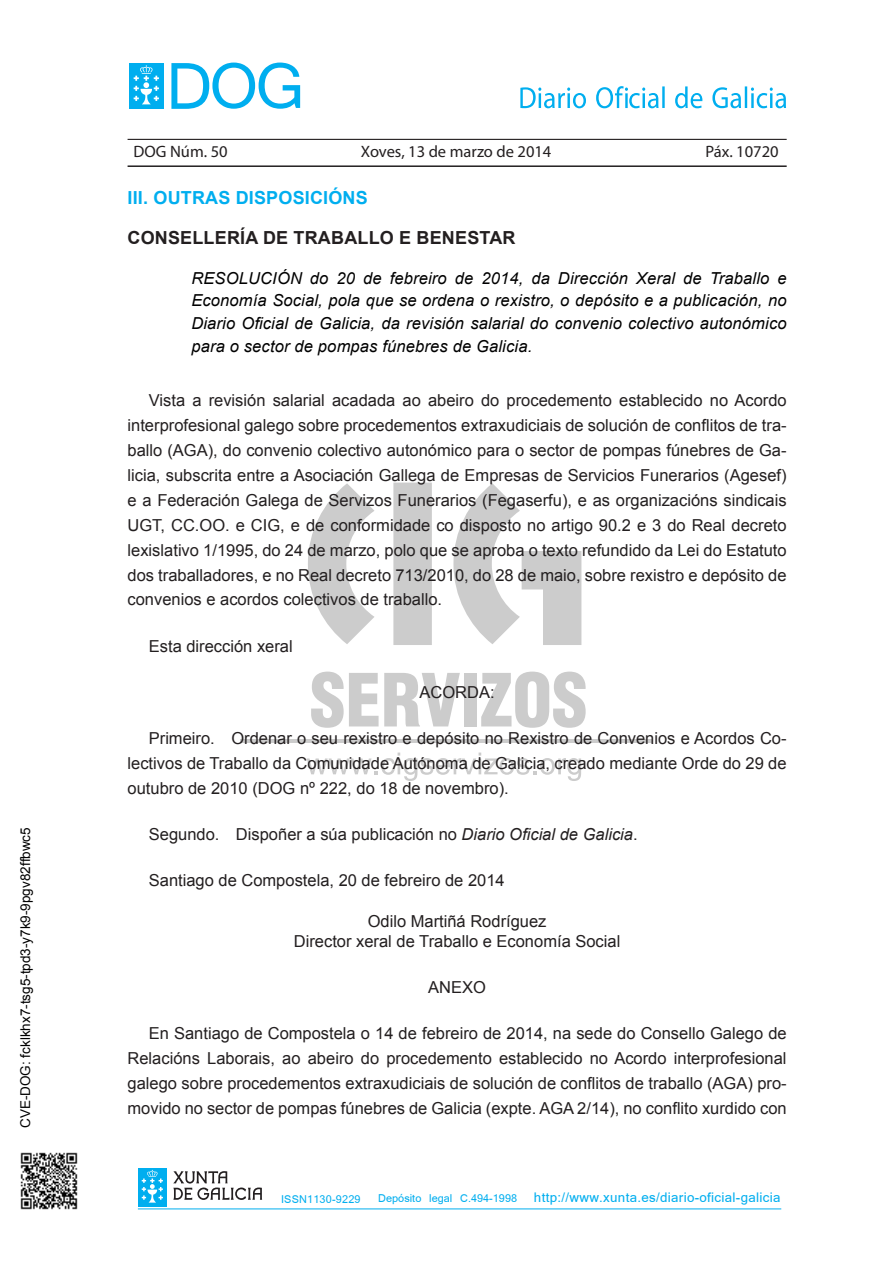
<style>
.page{position:relative;width:893px;height:1263px;background:#fff}
.page>*{position:absolute;margin:0;border:0;box-sizing:border-box;transform-origin:0 0}
.t1{font:21.15px "Kartika";letter-spacing:.015em;color:#00aeef}
.DOG_Parrafo_Organism{font:700 18px "Arial";letter-spacing:.01em;color:#231f20}
.DOG_Parrafo_Seccion{font:700 18px "Arial";letter-spacing:.01em;color:#00aeef}
.DOG_BASE_SANGRIA{font:16.5px/24.9px "Arial";color:#231f20;text-align:justify}
.DOG_Parrafo_Sumario{font:italic 16.5px/22.6px "Arial";letter-spacing:.01em;color:#000001;text-align:justify}
.DOG_FIRMA_CENTRADA{font:16.5px/20px "Arial";color:#231f20;text-align:center}
.DOG_Cabecera{font:16.5px "Myriad Pro";color:#231f20}
.DOG_ANEXO_ENCABEZADO{font:16.5px "Arial";color:#231f20}
.t2{font:13.5px "Arial";color:#000}
.s1{font-style:italic}
.s2{font-size:17.25px}
</style>
<div class="page">
<svg style="left:308px;top:483px;width:273px;height:162px"></svg>
<hr style="left:240px;top:739px;width:411px;height:3px;background:#ccc">
<svg style="left:307px;top:752px;width:274px;height:29px"></svg>
<svg style="left:311px;top:672px;width:149px;height:56px"></svg>
<div style="left:464px;top:673px;width:13px;height:53px;background:#ccc"></div>
<svg style="left:481px;top:672px;width:105px;height:56px"></svg>
<hr style="left:128px;top:139px;width:659px;height:1px;background:#231f20">
<hr style="left:128px;top:165px;width:659px;height:2px;background:#231f20">
<svg style="left:520px;top:86px;width:266px;height:22px"></svg>
<div style="left:129px;top:63px;width:35px;height:46px;background:#00aeef"></div>
<svg style="left:134px;top:65px;width:25px;height:39px"></svg>
<svg style="left:171px;top:63px;width:129px;height:46px"></svg>
<div style="left:138px;top:1168px;width:29px;height:38px;background:#00aeef"></div>
<svg style="left:142px;top:1170px;width:21px;height:32px"></svg>
<svg style="left:173px;top:1171px;width:89px;height:29px"></svg>
<hr style="left:138px;top:1208px;width:643px;height:1px;background:#00aeef">
<img style="left:20px;top:1152px;width:58px;height:58px">
<p class="t2" style="left:20px;top:1128px;width:302px;rotate:-90deg">CVE-DOG: fcklkhx7-tsg5-tpd3-y7k9-9pgv82ffbwc5</p>
<p class="DOG_Cabecera" style="left:134px;top:141px;width:96px">DOG Núm. 50</p>
<p class="DOG_Cabecera" style="left:361px;top:141px;width:192px">Xoves, 13 de marzo de 2014</p>
<p class="DOG_Cabecera" style="left:705px;top:141px;width:75px">Páx. 10720</p>
<p class="DOG_Parrafo_Seccion" style="left:128px;top:186px;width:242px">III. OUTRAS DISPOSICIÓNS</p>
<p class="DOG_Parrafo_Organism" style="left:128px;top:226px;width:389px">CONSELLERÍA DE TRABALLO E BENESTAR</p>
<p class="DOG_Parrafo_Sumario" style="left:191px;top:267px;width:597px">RESOLUCIÓN do 20 de febreiro de 2014, da Dirección Xeral de Traballo e Economía Social, pola que se ordena o rexistro, o depósito e a publicación, no Diario Oficial de Galicia, da revisión salarial do convenio colectivo autonómico para o sector de pompas fúnebres de Galicia.</p>
<p class="DOG_BASE_SANGRIA" style="left:128px;top:388px;width:661px;text-indent:21px">Vista a revisión salarial acadada ao abeiro do procedemento establecido no Acordo interprofesional galego sobre procedementos extraxudiciais de solución de conflitos de tra&shy;ballo (AGA), do convenio colectivo autonómico para o sector de pompas fúnebres de Ga&shy;licia, subscrita entre a Asociación Gallega de Empresas de Servicios Funerarios (Agesef) e a Federación Galega de Servizos Funerarios (Fegaserfu), e as organizacións sindicais UGT, CC.OO. e CIG, e de conformidade co disposto no artigo 90.2 e 3 do Real decreto lexislativo 1/1995, do 24 de marzo, polo que se aproba o texto refundido da Lei do Estatuto dos traballadores, e no Real decreto 713/2010, do 28 de maio, sobre rexistro e depósito de convenios e acordos colectivos de traballo.</p>
<p class="DOG_BASE_SANGRIA" style="left:149px;top:633px;width:145px">Esta dirección xeral</p>
<p class="DOG_ANEXO_ENCABEZADO" style="left:419px;top:681px;width:77px">ACORDA:</p>
<p class="DOG_BASE_SANGRIA" style="left:128px;top:726px;width:661px;text-indent:21px">Primeiro. Ordenar o seu rexistro e depósito no Rexistro de Convenios e Acordos Co&shy;lectivos de Traballo da Comunidade Autónoma de Galicia, creado mediante Orde do 29 de outubro de 2010 (DOG nº 222, do 18 de novembro).</p>
<p class="DOG_BASE_SANGRIA" style="left:149px;top:822px;width:490px">Segundo. Dispoñer a súa publicación no <span class="s1">Diario Oficial de Galicia</span>.</p>
<p class="DOG_BASE_SANGRIA" style="left:149px;top:868px;width:357px">Santiago de Compostela, 20 de febreiro de 2014</p>
<p class="DOG_FIRMA_CENTRADA" style="left:294px;top:912px;width:328px">Odilo Martiñá Rodríguez<br>Director xeral de Traballo e Economía Social</p>
<p class="DOG_ANEXO_ENCABEZADO" style="left:428px;top:977px;width:59px">ANEXO</p>
<p class="DOG_BASE_SANGRIA" style="left:128px;top:1021px;width:661px;text-indent:21px">En Santiago de Compostela o 14 de febreiro de 2014, na sede do Consello Galego de Relacións Laborais, ao abeiro do procedemento establecido no Acordo interprofesional galego sobre procedementos extraxudiciais de solución de conflitos de traballo (AGA) pro&shy;movido no sector de pompas fúnebres de Galicia (expte. AGA 2/14), no conflito xurdido con</p>
<p class="t1" style="left:281px;top:1187px;width:501px"><span class="s2">ISSN1130-9229 Depósito legal C.494-1998</span> http://www.xunta.es/diario-oficial-galicia</p>
</div>
